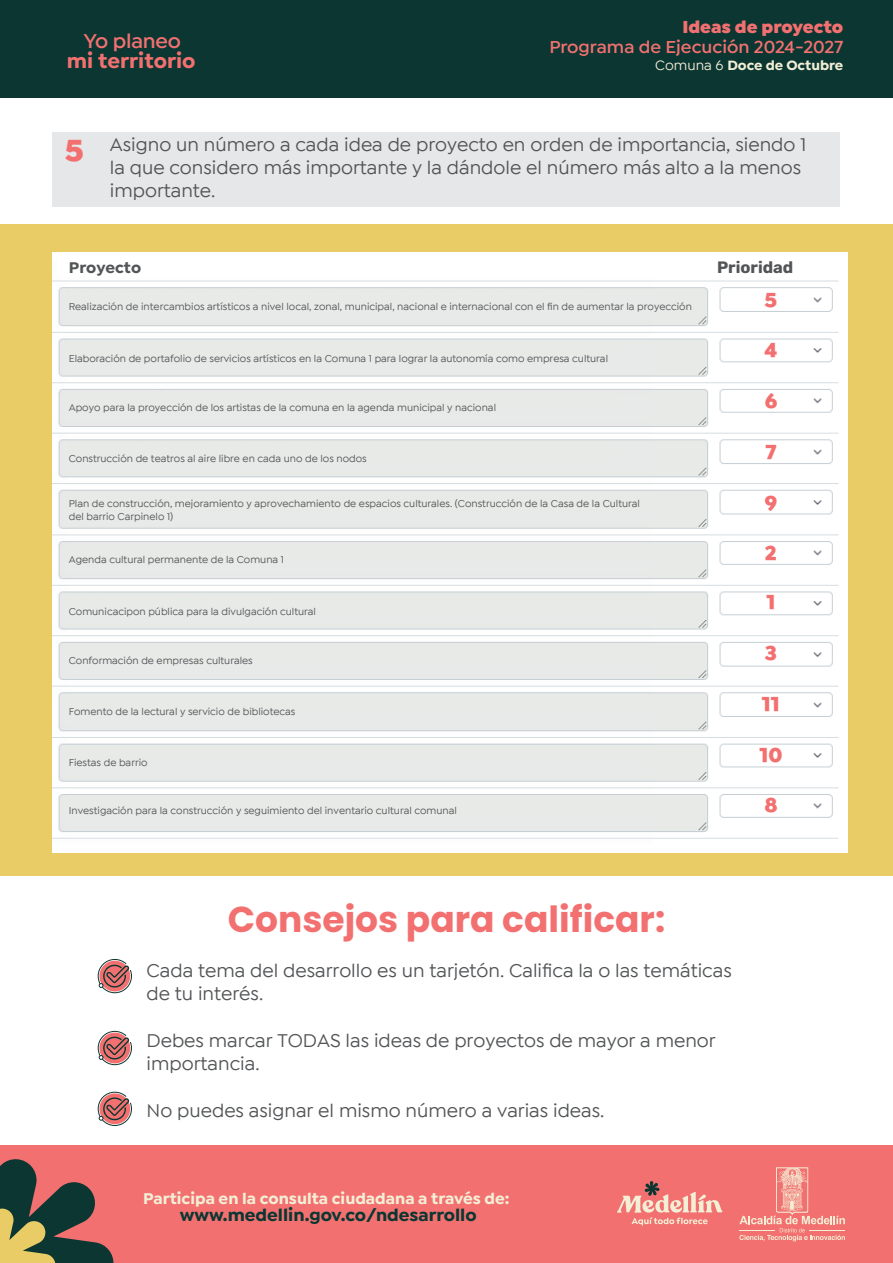
<style>
.page{position:relative;width:893px;height:1263px;background:#fff}
.page>*{position:absolute;margin:0;border:0;box-sizing:border-box;transform-origin:0 0}
.t1{font:700 36px "Poppins";color:#f27170}
.t2{font:700 21.75px "Isidora Sans";color:#f27170}
.t3{font:600 21.45px "Isidora Sans";letter-spacing:-.01em;color:#f27170}
.t4{font:900 21px "Isidora Sans";color:#f27170}
.t5{font:500 19.5px/23.4px "Isidora Sans";color:#525456}
.t6{font:900 18.6px "Isidora Sans";color:#f27170}
.t7{font:600 18.45px "Isidora Sans";color:#f27170}
.t8{font:700 18.3px "Isidora Sans";color:#0b3632}
.t9{font:700 16.65px "Isidora Sans";color:#f3efd6}
.t10{font:700 16.5px "Rubik";color:#525456}
.t11{font:700 16.5px "Isidora Sans";color:#525456}
.t12{font:700 14.4px "Isidora Sans";color:#f3efd6}
.t13{font:500 10.5px/12.6px "Isidora Sans";color:#525456}
.s1{font-weight:500}
.s2{font-weight:900;font-size:31.5px;color:#f27170}
</style>
<div class="page">
<div style="left:52px;top:132px;width:788px;height:75px;background:#e6e7e9"></div>
<div style="left:0;top:224px;width:893px;height:651px;background:#eacc67"></div>
<img style="left:52px;top:253px;width:795px;height:599px">
<div style="left:57px;top:257px;width:755px;height:20px;background:#fff"></div>
<div style="left:63px;top:292px;width:552px;height:15px;background:#e8eae8"></div>
<div style="left:63px;top:342px;width:552px;height:15px;background:#e8eae8"></div>
<div style="left:63px;top:393px;width:552px;height:15px;background:#e8eae8"></div>
<div style="left:63px;top:444px;width:552px;height:15px;background:#e8eae8"></div>
<div style="left:63px;top:495px;width:597px;height:15px;background:#e8eae8"></div>
<div style="left:63px;top:545px;width:597px;height:15px;background:#e8eae8"></div>
<div style="left:63px;top:595px;width:597px;height:15px;background:#e8eae8"></div>
<div style="left:63px;top:646px;width:597px;height:15px;background:#e8eae8"></div>
<div style="left:63px;top:696px;width:597px;height:15px;background:#e8eae8"></div>
<div style="left:63px;top:746px;width:597px;height:15px;background:#e8eae8"></div>
<div style="left:61px;top:798px;width:596px;height:15px;background:#e8eae8"></div>
<div style="left:0;top:1145px;width:893px;height:118px;background:#f27170"></div>
<svg style="left:617px;top:1181px;width:105px;height:44px"></svg>
<svg style="left:739px;top:1167px;width:106px;height:74px"></svg>
<hr style="left:739px;top:1230px;width:36px;height:1px;background:#f3efd6">
<hr style="left:810px;top:1230px;width:35px;height:1px;background:#f3efd6">
<svg style="left:0;top:1159px;width:114px;height:104px"></svg>
<svg style="left:98px;top:1092px;width:34px;height:34px"></svg>
<svg style="left:98px;top:1031px;width:34px;height:34px"></svg>
<svg style="left:98px;top:959px;width:34px;height:34px"></svg>
<div style="left:0;top:0;width:893px;height:98px;background:#0b3632"></div>
<h3 class="t6" style="left:682px;top:15px;width:162px">Ideas de proyecto</h3>
<h3 class="t7" style="left:549px;top:36px;width:295px">Programa de Ejecución 2024-2027</h3>
<h3 class="t3" style="left:83px;top:29px;width:99px">Yo planeo</h3>
<h2 class="t2" style="left:67px;top:47px;width:130px">mi territorio</h2>
<h3 class="t12" style="left:655px;top:56px;width:190px"><span class="s1">Comuna 6</span> Doce de Octubre</h3>
<h3 class="t5" style="left:110px;top:132px;width:698px;text-indent:-45px"><span class="s2">5</span> Asigno un número a cada idea de proyecto en orden de importancia, siendo 1 la que considero más importante y la dándole el número más alto a la menos importante.</h3>
<h3 class="t11" style="left:69px;top:257px;width:74px">Proyecto</h3>
<h3 class="t10" style="left:717px;top:258px;width:78px">Prioridad</h3>
<p class="t13" style="left:69px;top:301px;width:625px">Realización de intercambios artísticos a nivel local, zonal, municipal, nacional e internacional con el fin de aumentar la proyección</p>
<h3 class="t4" style="left:765px;top:287px;width:14px">5</h3>
<p class="t13" style="left:69px;top:352px;width:541px">Elaboración de portafolio de servicios artísticos en la Comuna 1 para lograr la autonomía como empresa cultural</p>
<p class="t13" style="left:69px;top:401px;width:429px">Apoyo para la proyección de los artistas de la comuna en la agenda municipal y nacional</p>
<p class="t13" style="left:69px;top:453px;width:300px">Construcción de teatros al aire libre en cada uno de los nodos</p>
<p class="t13" style="left:69px;top:497px;width:573px">Plan de construcción, mejoramiento y aprovechamiento de espacios culturales. (Construcción de la Casa de la Cultural del barrio Carpinelo 1)</p>
<p class="t13" style="left:69px;top:553px;width:217px">Agenda cultural permanente de la Comuna 1</p>
<p class="t13" style="left:69px;top:605px;width:249px">Comunicacipon pública para la divulgación cultural</p>
<p class="t13" style="left:69px;top:654px;width:186px">Conformación de empresas culturales</p>
<p class="t13" style="left:69px;top:705px;width:228px">Fomento de la lectural y servicio de bibliotecas</p>
<p class="t13" style="left:69px;top:756px;width:80px">Fiestas de barrio</p>
<p class="t13" style="left:69px;top:805px;width:390px">Investigación para la construcción y seguimiento del inventario cultural comunal</p>
<h3 class="t4" style="left:764px;top:336px;width:14px">4</h3>
<h3 class="t4" style="left:765px;top:387px;width:14px">6</h3>
<h3 class="t4" style="left:765px;top:438px;width:13px">7</h3>
<h3 class="t4" style="left:765px;top:489px;width:14px">9</h3>
<h3 class="t4" style="left:765px;top:539px;width:14px">2</h3>
<h3 class="t4" style="left:766px;top:588px;width:11px">1</h3>
<h3 class="t4" style="left:765px;top:639px;width:14px">3</h3>
<h3 class="t4" style="left:762px;top:690px;width:20px">11</h3>
<h3 class="t4" style="left:759px;top:741px;width:25px">10</h3>
<h3 class="t4" style="left:764px;top:791px;width:15px">8</h3>
<h1 class="t1" style="left:228px;top:898px;width:439px">Consejos para calificar:</h1>
<h3 class="t5" style="left:147px;top:959px;width:587px">Cada tema del desarrollo es un tarjetón. Califica la o las temáticas de tu interés.</h3>
<h3 class="t5" style="left:147px;top:1029px;width:571px">Debes marcar TODAS las ideas de proyectos de mayor a menor importancia.</h3>
<h3 class="t5" style="left:147px;top:1099px;width:459px">No puedes asignar el mismo número a varias ideas.</h3>
<h3 class="t9" style="left:143px;top:1188px;width:368px">Participa en la consulta ciudadana a través de:</h3>
<h3 class="t8" style="left:180px;top:1203px;width:298px">www.medellin.gov.co/ndesarrollo</h3>
</div>
